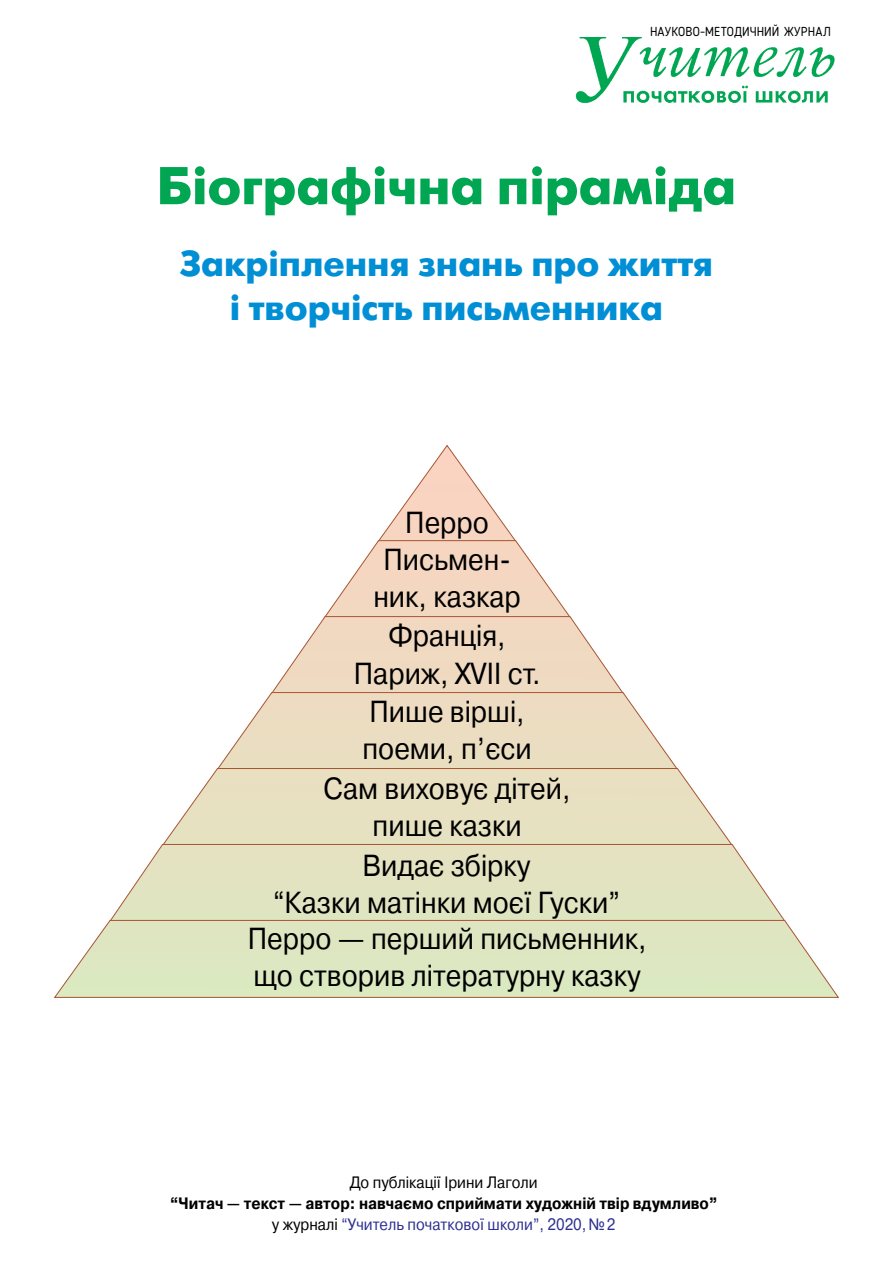
<style>
.page{position:relative;width:893px;height:1263px;background:#fff}
.page>*{position:absolute;margin:0;border:0;box-sizing:border-box;transform-origin:0 0}
.Подзаголовок2__копия{font:700 53.1px "Futuris C";color:#00a651}
.Подзаголовок2__копия-2{font:700 36px/43.2px "Futuris C";color:#008fd5;text-align:center}
.Текст_-табл{font:30.45px/37.2px "Pragmatica C";color:#000;text-align:center;scale:.9 1}
.t1{font:700 16.5px/21.5px "Pragmatica C";color:#000;text-align:center;scale:.9 1}
.t2{font:12.9px "Blogger Sans";letter-spacing:.01em;color:#000}
.s1{font-weight:400}
.s2{font-weight:400;color:#2e3092}
</style>
<div class="page">
<svg style="left:218px;top:444px;width:459px;height:323px"></svg>
<svg style="left:163px;top:767px;width:568px;height:76px;background:#e8e0c4"></svg>
<svg style="left:111px;top:843px;width:673px;height:76px;background:#e3e3c3"></svg>
<svg style="left:54px;top:919px;width:785px;height:79px;background:#dee4c1"></svg>
<img style="left:575px;top:38px;width:260px;height:65px">
<p class="t2" style="left:650px;top:24px;width:182px">НАУКОВО-МЕТОДИЧНИЙ ЖУРНАЛ</p>
<p class="Подзаголовок2__копия" style="left:157px;top:156px;width:581px">Біографічна піраміда</p>
<p class="Подзаголовок2__копия-2" style="left:180px;top:243px;width:535px">Закріплення знань про життя і творчість письменника</p>
<p class="Текст_-табл" style="left:405px;top:504px;width:94px">Перро</p>
<p class="Текст_-табл" style="left:373px;top:541px;width:166px">Письмен&shy;ник, казкар</p>
<p class="Текст_-табл" style="left:354px;top:617px;width:209px">Франція,<br>Париж, XVII ст.</p>
<p class="Текст_-табл" style="left:362px;top:693px;width:190px;text-align:left">Пише вірші, поеми, п’єси</p>
<p class="Текст_-табл" style="left:324px;top:770px;width:276px">Сам виховує дітей, пише казки</p>
<p class="Текст_-табл" style="left:273px;top:847px;width:387px">Видає збірку<br>“Казки матінки моєї Гуски”</p>
<p class="Текст_-табл" style="left:248px;top:920px;width:445px;text-align:left">Перро — перший письменник, що створив літературну казку</p>
<p class="t1" style="left:170px;top:1171px;width:609px"><span class="s1">До публікації Ірини Лаголи<br></span>“Читач — текст — автор: навчаємо сприймати художній твір вдумливо” <span class="s1">у журналі</span> <span class="s2">“Учитель початкової школи”, 2020,№2</span></p>
</div>
